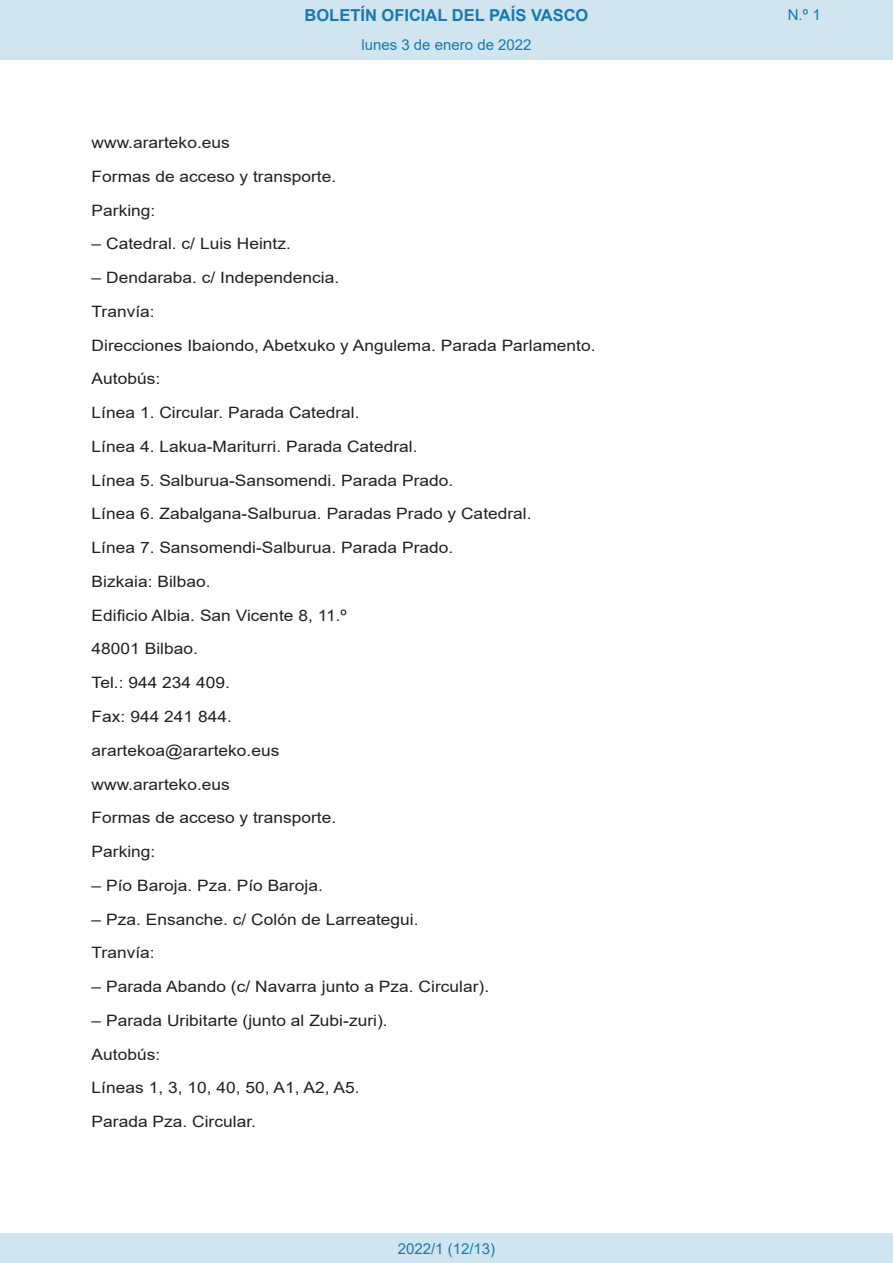
<style>
.page{position:relative;width:893px;height:1263px;background:#fff}
.page>*{position:absolute;margin:0;border:0;box-sizing:border-box;transform-origin:0 0}
.t1{font:700 16.5px "Arial";color:#1879ad}
.BOPVDetalle{font:15.6px "Arial";color:#231f20;scale:1.11 1}
.Paginacion_Centro{font:15px "Arial";color:#1879ad}
</style>
<div class="page">
<div style="left:0;top:0;width:893px;height:60px;background:#d0e5f0"></div>
<div style="left:0;top:1233px;width:893px;height:30px;background:#d0e5f0"></div>
<p class="t1" style="left:305px;top:3px;width:285px">BOLETÍN OFICIAL DEL PAÍS VASCO</p>
<p class="Paginacion_Centro" style="left:361px;top:35px;width:172px">lunes 3 de enero de 2022</p>
<p class="BOPVDetalle" style="left:92px;top:132px;width:126px">www.ararteko.eus</p>
<p class="BOPVDetalle" style="left:92px;top:166px;width:222px">Formas de acceso y transporte.</p>
<p class="BOPVDetalle" style="left:92px;top:199px;width:59px">Parking:</p>
<p class="BOPVDetalle" style="left:92px;top:233px;width:181px">– Catedral. c/ Luis Heintz.</p>
<p class="BOPVDetalle" style="left:92px;top:267px;width:225px">– Dendaraba. c/ Independencia.</p>
<p class="BOPVDetalle" style="left:92px;top:301px;width:58px">Tranvía:</p>
<p class="BOPVDetalle" style="left:92px;top:334px;width:455px">Direcciones Ibaiondo, Abetxuko y Angulema. Parada Parlamento.</p>
<p class="BOPVDetalle" style="left:92px;top:368px;width:63px">Autobús:</p>
<p class="BOPVDetalle" style="left:92px;top:402px;width:243px">Línea 1. Circular. Parada Catedral.</p>
<p class="BOPVDetalle" style="left:92px;top:436px;width:295px">Línea 4. Lakua-Mariturri. Parada Catedral.</p>
<p class="BOPVDetalle" style="left:92px;top:469px;width:327px">Línea 5. Salburua-Sansomendi. Parada Prado.</p>
<p class="BOPVDetalle" style="left:92px;top:503px;width:398px">Línea 6. Zabalgana-Salburua. Paradas Prado y Catedral.</p>
<p class="BOPVDetalle" style="left:92px;top:537px;width:327px">Línea 7. Sansomendi-Salburua. Parada Prado.</p>
<p class="BOPVDetalle" style="left:92px;top:571px;width:109px">Bizkaia: Bilbao.</p>
<p class="BOPVDetalle" style="left:92px;top:604px;width:232px">Edificio Albia. San Vicente 8, 11.º</p>
<p class="BOPVDetalle" style="left:92px;top:638px;width:97px">48001 Bilbao.</p>
<p class="BOPVDetalle" style="left:92px;top:672px;width:126px">Tel.: 944 234 409.</p>
<p class="BOPVDetalle" style="left:92px;top:706px;width:128px">Fax: 944 241 844.</p>
<p class="BOPVDetalle" style="left:92px;top:739px;width:171px">arartekoa@ararteko.eus</p>
<p class="BOPVDetalle" style="left:92px;top:773px;width:126px">www.ararteko.eus</p>
<p class="BOPVDetalle" style="left:92px;top:807px;width:222px">Formas de acceso y transporte.</p>
<p class="BOPVDetalle" style="left:92px;top:841px;width:59px">Parking:</p>
<p class="BOPVDetalle" style="left:92px;top:874px;width:210px">– Pío Baroja. Pza. Pío Baroja.</p>
<p class="BOPVDetalle" style="left:92px;top:908px;width:296px">– Pza. Ensanche. c/ Colón de Larreategui.</p>
<p class="BOPVDetalle" style="left:92px;top:942px;width:58px">Tranvía:</p>
<p class="BOPVDetalle" style="left:92px;top:976px;width:360px">– Parada Abando (c/ Navarra junto a Pza. Circular).</p>
<p class="BOPVDetalle" style="left:92px;top:1010px;width:268px">– Parada Uribitarte (junto al Zubi-zuri).</p>
<p class="BOPVDetalle" style="left:92px;top:1043px;width:63px">Autobús:</p>
<p class="BOPVDetalle" style="left:92px;top:1077px;width:243px">Líneas 1, 3, 10, 40, 50, A1, A2, A5.</p>
<p class="BOPVDetalle" style="left:92px;top:1111px;width:150px">Parada Pza. Circular.</p>
<p class="Paginacion_Centro" style="left:398px;top:1238px;width:99px">2022/1 (12/13)</p>
<p class="Paginacion_Centro" style="left:788px;top:5px;width:34px">N.º 1</p>
</div>
